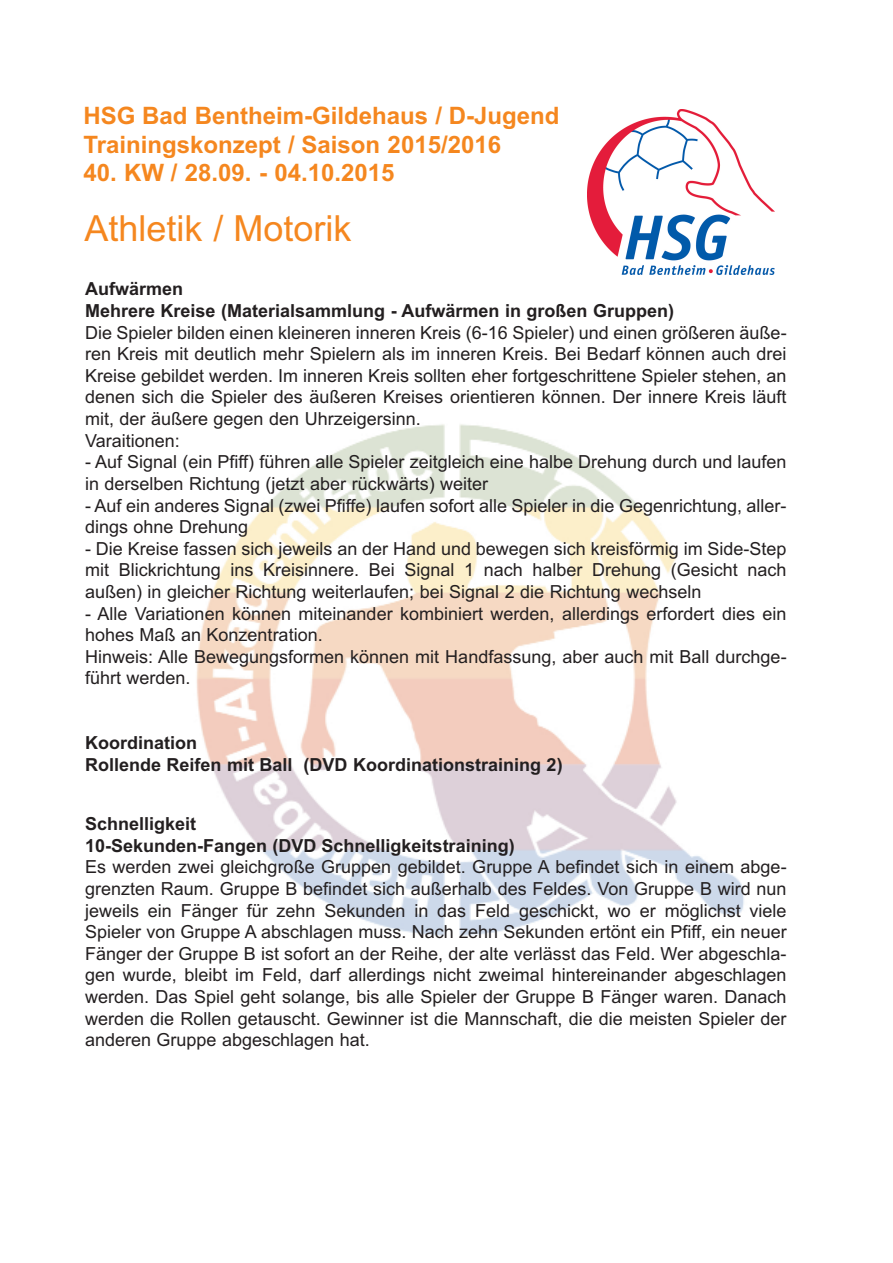
<style>
.page{position:relative;width:893px;height:1263px;background:#fff}
.page>*{position:absolute;margin:0;border:0;box-sizing:border-box;transform-origin:0 0}
.t1{font:36px "Arial";color:#f5871f}
.t2{font:700 24px/28.8px "Arial";color:#f5871f}
.t3{font:18px/21.6px "Arial";color:#231f20}
.t4{font:700 18px/21.6px "Arial";color:#231f20}
</style>
<div class="page">
<img style="left:196px;top:424px;width:548px;height:512px">
<img style="left:588px;top:110px;width:187px;height:165px">
<h2 class="t2" style="left:84px;top:102px;width:478px">HSG Bad Bentheim-Gildehaus / D-Jugend<br>Trainingskonzept / Saison 2015/2016</h2>
<h2 class="t2" style="left:84px;top:159px;width:312px">40. KW / 28.09. - 04.10.2015</h2>
<h1 class="t1" style="left:84px;top:205px;width:269px">Athletik / Motorik</h1>
<p class="t4" style="left:85px;top:279px;width:590px">Aufwärmen<br>Mehrere Kreise (Materialsammlung - Aufwärmen in großen Gruppen)</p>
<p class="t3" style="left:85px;top:322px;width:703px">Die Spieler bilden einen kleineren inneren Kreis (6-16 Spieler) und einen größeren äuße&shy;ren Kreis mit deutlich mehr Spielern als im inneren Kreis. Bei Bedarf können auch drei Kreise gebildet werden. Im inneren Kreis sollten eher fortgeschrittene Spieler stehen, an denen sich die Spieler des äußeren Kreises orientieren können. Der innere Kreis läuft mit, der äußere gegen den Uhrzeigersinn.<br>Varaitionen:</p>
<p class="t3" style="left:85px;top:451px;width:703px">- Auf Signal (ein Pfiff) führen alle Spieler zeitgleich eine halbe Drehung durch und laufen in derselben Richtung (jetzt aber rückwärts) weiter</p>
<p class="t3" style="left:85px;top:495px;width:703px">- Auf ein anderes Signal (zwei Pfiffe) laufen sofort alle Spieler in die Gegenrichtung, aller&shy;dings ohne Drehung</p>
<p class="t3" style="left:85px;top:538px;width:703px;text-align:justify">- Die Kreise fassen sich jeweils an der Hand und bewegen sich kreisförmig im Side-Step mit Blickrichtung ins Kreisinnere. Bei Signal 1 nach halber Drehung (Gesicht nach außen) in gleicher Richtung weiterlaufen; bei Signal 2 die Richtung wechseln</p>
<p class="t3" style="left:85px;top:603px;width:703px">- Alle Variationen können miteinander kombiniert werden, allerdings erfordert dies ein hohes Maß an Konzentration.<br>Hinweis: Alle Bewegungsformen können mit Handfassung, aber auch mit Ball durchge&shy;führt werden.</p>
<p class="t4" style="left:85px;top:733px;width:479px">Koordination<br>Rollende Reifen mit Ball (DVD Koordinationstraining 2)</p>
<p class="t4" style="left:85px;top:814px;width:431px">Schnelligkeit<br>10-Sekunden-Fangen (DVD Schnelligkeitstraining)</p>
<p class="t3" style="left:85px;top:856px;width:703px;text-align:justify">Es werden zwei gleichgroße Gruppen gebildet. Gruppe A befindet sich in einem abge&shy;grenzten Raum. Gruppe B befindet sich außerhalb des Feldes. Von Gruppe B wird nun jeweils ein Fänger für zehn Sekunden in das Feld geschickt, wo er möglichst viele Spieler von Gruppe A abschlagen muss. Nach zehn Sekunden ertönt ein Pfiff, ein neuer Fänger der Gruppe B ist sofort an der Reihe, der alte verlässt das Feld. Wer abgeschla&shy;gen wurde, bleibt im Feld, darf allerdings nicht zweimal hintereinander abgeschlagen werden. Das Spiel geht solange, bis alle Spieler der Gruppe B Fänger waren. Danach werden die Rollen getauscht. Gewinner ist die Mannschaft, die die meisten Spieler der anderen Gruppe abgeschlagen hat.</p>
</div>
